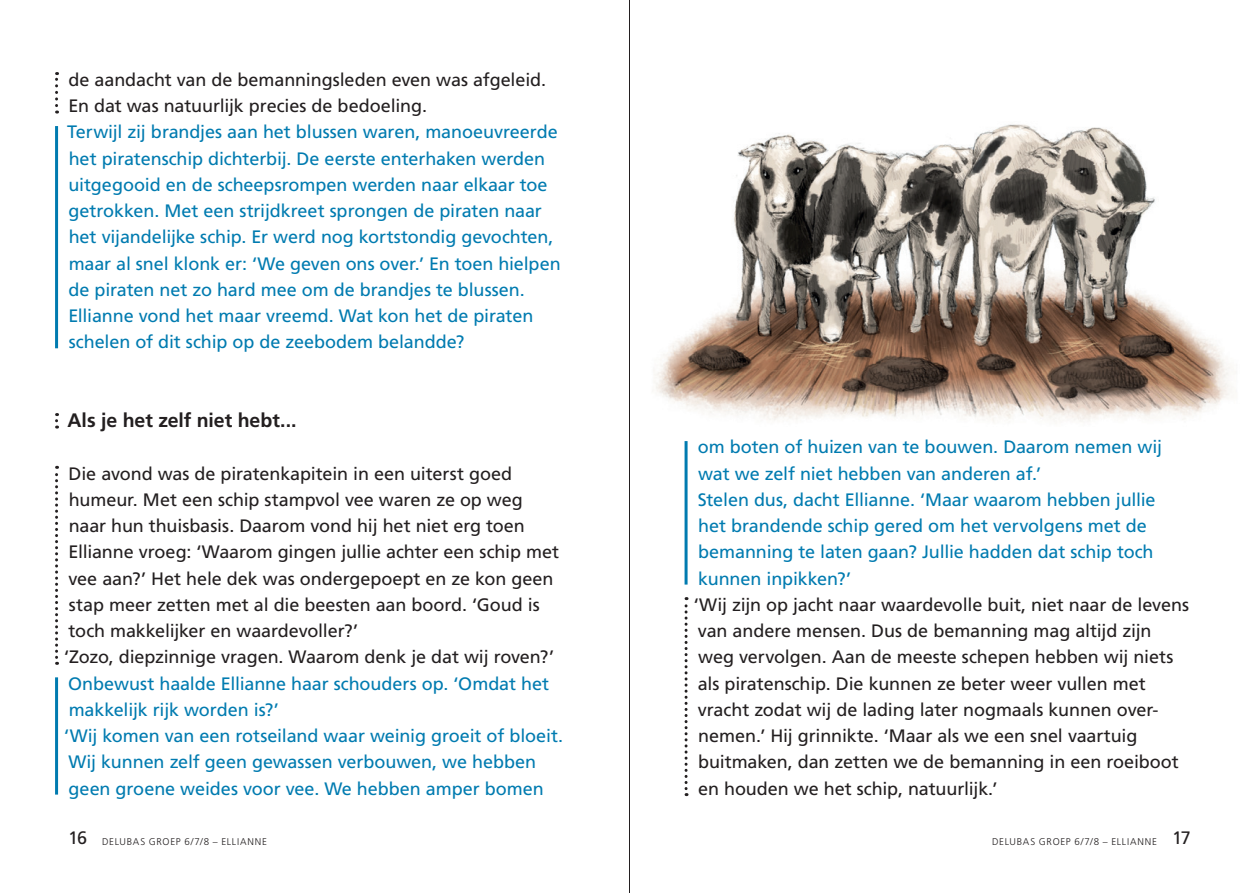
<style>
.page{position:relative;width:1259px;height:893px;background:#fff}
.page>*{position:absolute;margin:0;border:0;box-sizing:border-box;transform-origin:0 0}
.t1{font:700 19.5px "Frutiger LT Pro";letter-spacing:-.005em;color:#231f20}
.t2{font:18px/26.2px "Frutiger LT Pro";letter-spacing:-.005em;color:#007bb0}
.t3{font:18px/26.2px "Frutiger LT Pro";letter-spacing:-.005em;color:#231f20}
.t4{font:300 9.75px "Frutiger LT Pro";letter-spacing:.075em;color:#231f20}
.s1{font-weight:400;font-size:18px}
</style>
<div class="page">
<img style="left:654px;top:124px;width:578px;height:339px">
<svg style="left:55px;top:72px;width:3px;height:42px"></svg>
<hr style="left:55px;top:126px;width:3px;height:222px;background:#007bb0">
<svg style="left:55px;top:413px;width:3px;height:16px"></svg>
<svg style="left:55px;top:466px;width:3px;height:199px"></svg>
<hr style="left:55px;top:677px;width:3px;height:118px;background:#007bb0">
<hr style="left:684px;top:441px;width:3px;height:144px;background:#007bb0">
<svg style="left:684px;top:597px;width:3px;height:199px"></svg>
<hr style="left:629px;top:0;width:1px;height:893px;background:#231f20">
<p class="t3" style="left:68px;top:66px;width:479px">de aandacht van de bemanningsleden even was afgeleid.<br>En dat was natuurlijk precies de bedoeling.</p>
<p class="t2" style="left:67px;top:119px;width:495px">Terwijl zij brandjes aan het blussen waren, manoeuvreerde het piratenschip dichterbij. De eerste enterhaken werden uitgegooid en de scheepsrompen werden naar elkaar toe getrokken. Met een strijdkreet sprongen de piraten naar het vijandelijke schip. Er werd nog kortstondig gevochten, maar al snel klonk er: ‘We geven ons over.’ En toen hielpen de piraten net zo hard mee om de brandjes te blussen.<br>Ellianne vond het maar vreemd. Wat kon het de piraten schelen of dit schip op de zeebodem belandde?</p>
<p class="t1" style="left:67px;top:409px;width:231px">Als je het zelf niet hebt...</p>
<p class="t3" style="left:64px;top:460px;width:496px">Die avond was de piratenkapitein in een uiterst goed humeur. Met een schip stampvol vee waren ze op weg naar hun thuisbasis. Daarom vond hij het niet erg toen Ellianne vroeg: ‘Waarom gingen jullie achter een schip met vee aan?’ Het hele dek was ondergepoept en ze kon geen stap meer zetten met al die beesten aan boord. ‘Goud is toch makkelijker en waardevoller?’<br>‘Zozo, diepzinnige vragen. Waarom denk je dat wij roven?’</p>
<p class="t2" style="left:64px;top:670px;width:500px">Onbewust haalde Ellianne haar schouders op. ‘Omdat het makkelijk rijk worden is?’<br>‘Wij komen van een rotseiland waar weinig groeit of bloeit.<br>Wij kunnen zelf geen gewassen verbouwen, we hebben geen groene weides voor vee. We hebben amper bomen</p>
<p class="t2" style="left:698px;top:434px;width:466px">om boten of huizen van te bouwen. Daarom nemen wij wat we zelf niet hebben van anderen af.’<br>Stelen dus, dacht Ellianne. ‘Maar waarom hebben jullie het brandende schip gered om het vervolgens met de bemanning te laten gaan? Jullie hadden dat schip toch kunnen inpikken?’</p>
<p class="t3" style="left:693px;top:591px;width:497px">‘Wij zijn op jacht naar waardevolle buit, niet naar de levens van andere mensen. Dus de bemanning mag altijd zijn<br>weg vervolgen. Aan de meeste schepen hebben wij niets als piratenschip. Die kunnen ze beter weer vullen met vracht zodat wij de lading later nogmaals kunnen over&shy;nemen.’ Hij grinnikte. ‘Maar als we een snel vaartuig buitmaken, dan zetten we de bemanning in een roeiboot en houden we het schip, natuurlijk.’</p>
<p class="t4" style="left:68px;top:835px;width:200px"><span class="s1">16</span> DELUBAS GROEP 6/7/8 – ELLIANNE</p>
<p class="t4" style="left:992px;top:835px;width:200px">DELUBAS GROEP 6/7/8 – ELLIANNE <span class="s1">17</span></p>
</div>
